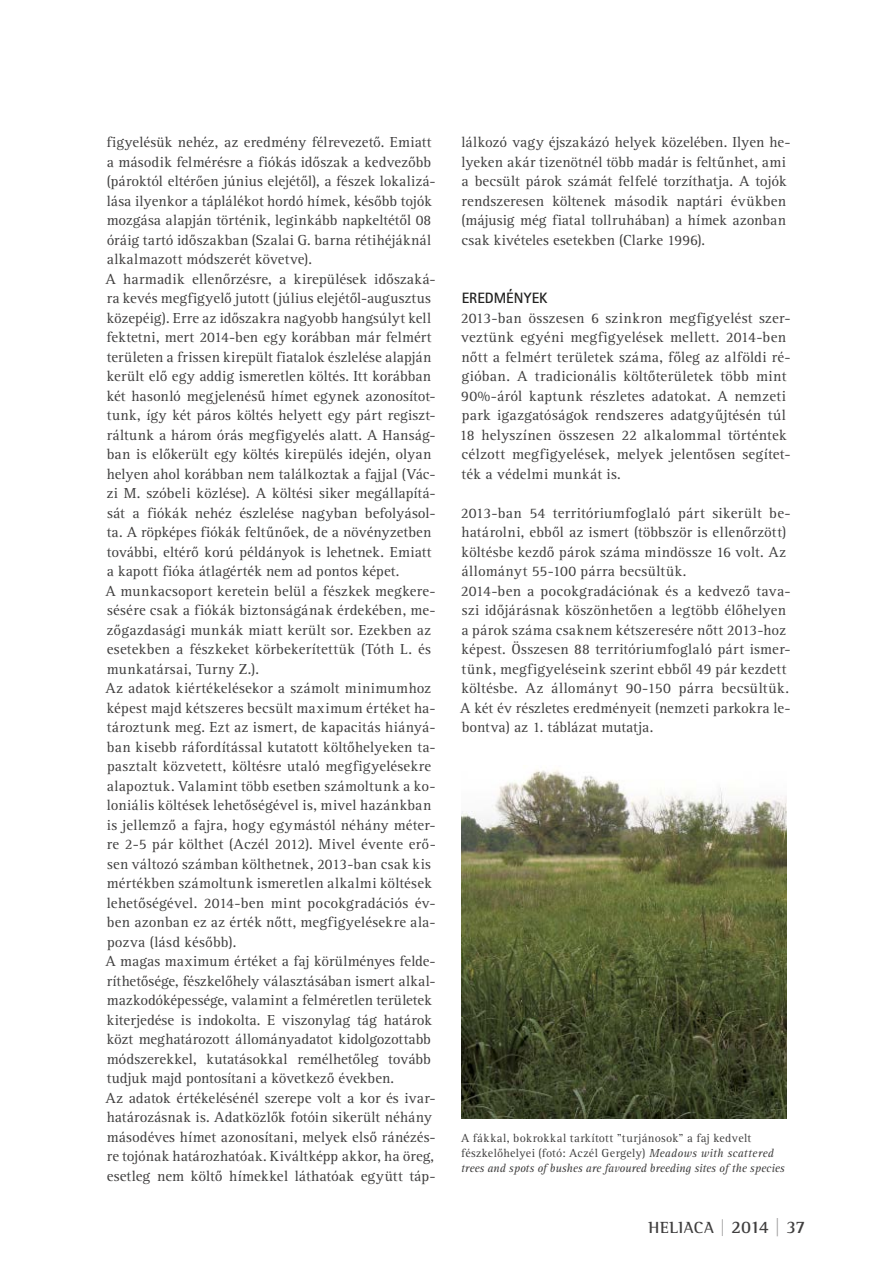
<style>
.page{position:relative;width:893px;height:1263px;background:#fff}
.page>*{position:absolute;margin:0;border:0;box-sizing:border-box;transform-origin:0 0}
.t1{font:700 16.5px "Agfa Rotis Semi Serif";letter-spacing:.03em;color:#3f3e3e}
.t2{font:15px/19.5px "Agfa Rotis Serif";letter-spacing:.01em;color:#3f3e3e}
.t3{font:700 15px "Agfa Rotis Sans Serif";color:#222221}
.t4{font:12px/15px "Agfa Rotis Serif";letter-spacing:.025em;color:#3f3e3e}
.s1{font-style:italic}
.s2{color:#9c9b9b}
.s3{font-size:18px}
.s4{font-size:18px;color:#9c9b9b}
</style>
<div class="page">
<img style="left:461px;top:769px;width:326px;height:349px">
<p class="t2" style="left:105px;top:133px;width:332px">figyelésük nehéz, az eredmény félrevezető. Emiatt a második felmérésre a fiókás időszak a kedvezőbb (pároktól eltérően június elejétől), a fészek lokalizá&shy;lása ilyenkor a táplálékot hordó hímek, később tojók mozgása alapján történik, leginkább napkeltétől 08 óráig tartó időszakban (Szalai G. barna rétihéjáknál alkalmazott módszerét követve).<br>A harmadik ellenőrzésre, a kirepülések időszaká&shy;ra kevés megfigyelő jutott (július elejétől-augusztus közepéig). Erre az időszakra nagyobb hangsúlyt kell fektetni, mert 2014-ben egy korábban már felmért területen a frissen kirepült fiatalok észlelése alapján került elő egy addig ismeretlen költés. Itt korábban két hasonló megjelenésű hímet egynek azonosítot&shy;tunk, így két páros költés helyett egy párt regiszt&shy;ráltunk a három órás megfigyelés alatt. A Hanság&shy;ban is előkerült egy költés kirepülés idején, olyan helyen ahol korábban nem találkoztak a fajjal (Vác&shy;zi M. szóbeli közlése). A költési siker megállapítá&shy;sát a fiókák nehéz észlelése nagyban befolyásol&shy;ta. A röpképes fiókák feltűnőek, de a növényzetben további, eltérő korú példányok is lehetnek. Emiatt a kapott fióka átlagérték nem ad pontos képet.<br>A munkacsoport keretein belül a fészkek megkere&shy;sésére csak a fiókák biztonságának érdekében, me&shy;zőgazdasági munkák miatt került sor. Ezekben az esetekben a fészkeket körbekerítettük (Tóth L. és munkatársai, Turny Z.).<br>Az adatok kiértékelésekor a számolt minimumhoz képest majd kétszeres becsült maximum értéket ha&shy;tároztunk meg. Ezt az ismert, de kapacitás hiányá&shy;ban kisebb ráfordítással kutatott költőhelyeken ta&shy;pasztalt közvetett, költésre utaló megfigyelésekre alapoztuk. Valamint több esetben számoltunk a ko&shy;loniális költések lehetőségével is, mivel hazánkban is jellemző a fajra, hogy egymástól néhány méter&shy;re 2-5 pár költhet (Aczél 2012). Mivel évente erő&shy;sen változó számban költhetnek, 2013-ban csak kis mértékben számoltunk ismeretlen alkalmi költések lehetőségével. 2014-ben mint pocokgradációs év&shy;ben azonban ez az érték nőtt, megfigyelésekre ala&shy;pozva (lásd később).<br>A magas maximum értéket a faj körülményes felde&shy;ríthetősége, fészkelőhely választásában ismert alkal&shy;mazkodóképessége, valamint a felméretlen területek kiterjedése is indokolta. E viszonylag tág határok közt meghatározott állományadatot kidolgozottabb módszerekkel, kutatásokkal remélhetőleg tovább tudjuk majd pontosítani a következő években.<br>Az adatok értékelésénél szerepe volt a kor és ivar&shy;határozásnak is. Adatközlők fotóin sikerült néhány másodéves hímet azonosítani, melyek első ránézés&shy;re tojónak határozhatóak. Kiváltképp akkor, ha öreg, esetleg nem költő hímekkel láthatóak együtt táp-</p>
<p class="t2" style="left:461px;top:133px;width:331px">lálkozó vagy éjszakázó helyek közelében. Ilyen he&shy;lyeken akár tizenötnél több madár is feltűnhet, ami a becsült párok számát felfelé torzíthatja. A tojók rendszeresen költenek második naptári évükben (májusig még fiatal tollruhában) a hímek azonban csak kivételes esetekben (Clarke 1996).</p>
<p class="t3" style="left:462px;top:288px;width:87px">EREDMÉNYEK</p>
<p class="t2" style="left:460px;top:308px;width:333px">2013-ban összesen 6 szinkron megfigyelést szer&shy;veztünk egyéni megfigyelések mellett. 2014-ben nőtt a felmért területek száma, főleg az alföldi ré&shy;gióban. A tradicionális költőterületek több mint 90%-áról kaptunk részletes adatokat. A nemzeti park igazgatóságok rendszeres adatgyűjtésén túl 18 helyszínen összesen 22 alkalommal történtek célzott megfigyelések, melyek jelentősen segítet&shy;ték a védelmi munkát is.</p>
<p class="t2" style="left:460px;top:503px;width:332px">2013-ban 54 territóriumfoglaló párt sikerült be&shy;határolni, ebből az ismert (többször is ellenőrzött) költésbe kezdő párok száma mindössze 16 volt. Az állományt 55-100 párra becsültük.<br>2014-ben a pocokgradációnak és a kedvező tava&shy;szi időjárásnak köszönhetően a legtöbb élőhelyen a párok száma csaknem kétszeresére nőtt 2013-hoz képest. Összesen 88 territóriumfoglaló párt ismer&shy;tünk, megfigyeléseink szerint ebből 49 pár kezdett költésbe. Az állományt 90-150 párra becsültük.<br>A két év részletes eredményeit (nemzeti parkokra le&shy;bontva) az 1. táblázat mutatja.</p>
<p class="t4" style="left:461px;top:1130px;width:325px">A fákkal, bokrokkal tarkított "turjánosok" a faj kedvelt fészkelőhelyei (fotó: Aczél Gergely) <span class="s1">Meadows with scattered trees and spots of bushes are favoured breeding sites of the species</span></p>
<p class="t1" style="left:648px;top:1218px;width:159px">HELIACA <span class="s2">|</span> <span class="s3">2014</span> <span class="s4">|</span> <span class="s3">37</span></p>
</div>
